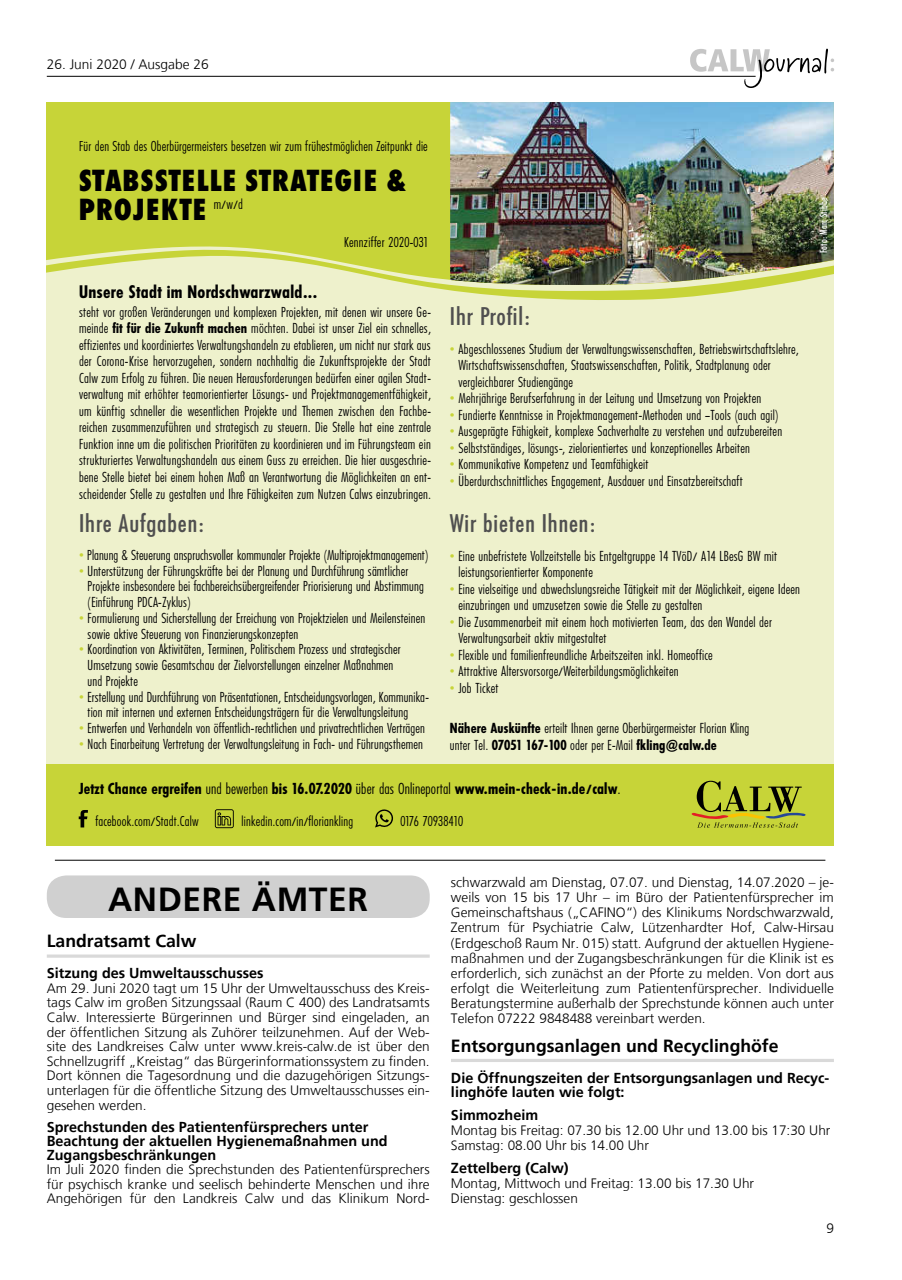
<style>
.page{position:relative;width:902px;height:1280px;background:#fff}
.page>*{position:absolute;margin:0;border:0;box-sizing:border-box;transform-origin:0 0}
.t1{font:700 33.6px "Frutiger";letter-spacing:.015em;color:#000}
.t2{font:800 30px/28.5px "Futura Condensed BQ";letter-spacing:.04em;color:#000}
.t3{font:500 25.5px "Futura Condensed BQ";letter-spacing:.03em;color:#4f4f4f}
.t4{font:700 18px "Futura Condensed BQ";letter-spacing:.02em;color:#000}
.t5{font:700 17.55px "Frutiger";color:#000}
.t6{font:700 15.75px "Futura Condensed BQ";letter-spacing:.01em;color:#000}
.t7{font:300 14.4px/16.5px "Futura Condensed BQ";letter-spacing:.015em;color:#000}
.t8{font:700 14.4px/13.8px "Frutiger";color:#000}
.t9{font:300 14.25px "Futura Condensed BQ";letter-spacing:.01em;color:#000}
.t10{font:300 13.65px/15.1px "Frutiger";color:#000;text-align:justify}
.t11{font:500 10.5px "Futura Condensed BQ";letter-spacing:.005em;color:#fff}
.s1{font-weight:700}
.s2{color:#c7d438}
.s3{font-weight:300}
</style>
<div class="page">
<svg style="left:690px;top:48px;width:144px;height:40px"></svg>
<hr style="left:47px;top:76px;width:708px;height:1px;background:#000">
<svg style="left:47px;top:954px;width:382px;height:4px;background:#e0e0e0"></svg>
<div style="left:47px;top:875px;width:382px;height:43px;background:#d0d0d0;border-radius:20px"></div>
<hr style="left:451px;top:1059px;width:382px;height:3px;background:#d9d9d9">
<div style="left:47px;top:153px;width:786px;height:668px;background:#eef1cc"></div>
<div style="left:47px;top:764px;width:786px;height:82px;background:#c7d438"></div>
<svg style="left:691px;top:781px;width:114px;height:47px"></svg>
<div style="left:47px;top:102px;width:403px;height:147px;background:#c7d438"></div>
<img style="left:450px;top:102px;width:383px;height:147px">
<svg style="left:79px;top:810px;width:9px;height:17px"></svg>
<svg style="left:375px;top:809px;width:18px;height:19px"></svg>
<img style="left:47px;top:249px;width:786px;height:51px">
<svg style="left:215px;top:809px;width:19px;height:19px"></svg>
<hr style="left:55px;top:860px;width:770px;height:1px;background:#000">
<p class="t10" style="left:47px;top:57px;width:163px">26. Juni 2020 / Ausgabe 26</p>
<p class="t9" style="left:79px;top:138px;width:350px">Für den Stab des Oberbürgermeisters besetzen wir zum frühestmöglichen Zeitpunkt die</p>
<h2 class="t2" style="left:79px;top:167px;width:328px">STABSSTELLE STRATEGIE &amp;<br>PROJEKTE</h2>
<p class="t9" style="left:214px;top:196px;width:31px">m/w/d</p>
<p class="t11" style="left:817px;top:253px;width:57px;rotate:-90deg">Foto: Marc Stibbe</p>
<p class="t9" style="left:344px;top:234px;width:86px">Kennziffer 2020-031</p>
<p class="t4" style="left:79px;top:281px;width:239px">Unsere Stadt im Nordschwarzwald...</p>
<p class="t7" style="left:79px;top:304px;width:353px;text-align:justify">steht vor großen Veränderungen und komplexen Projekten, mit denen wir unsere Ge&shy;meinde <span class="s1">fit für die Zukunft machen</span> möchten. Dabei ist unser Ziel ein schnelles, effizientes und koordiniertes Verwaltungshandeln zu etablieren, um nicht nur stark aus der Corona-Krise hervorzugehen, sondern nachhaltig die Zukunftsprojekte der Stadt Calw zum Erfolg zu führen. Die neuen Herausforderungen bedürfen einer agilen Stadt&shy;verwaltung mit erhöhter teamorientierter Lösungs- und Projektmanagementfähigkeit, um künftig schneller die wesentlichen Projekte und Themen zwischen den Fachbe&shy;reichen zusammenzuführen und strategisch zu steuern. Die Stelle hat eine zentrale Funktion inne um die politischen Prioritäten zu koordinieren und im Führungsteam ein strukturiertes Verwaltungshandeln aus einem Guss zu erreichen. Die hier ausgeschrie&shy;bene Stelle bietet bei einem hohen Maß an Verantwortung die Möglichkeiten an ent&shy;scheidender Stelle zu gestalten und Ihre Fähigkeiten zum Nutzen Calws einzubringen.</p>
<h3 class="t3" style="left:79px;top:509px;width:126px">Ihre Aufgaben:</h3>
<p class="t7" style="left:79px;top:547px;width:351px"><span class="s2">•</span> Planung &amp; Steuerung anspruchsvoller kommunaler Projekte (Multiprojektmanagement)</p>
<p class="t7" style="left:88px;top:563px;width:338px;line-height:15.8px;text-indent:-9px"><span class="s2">•</span> Unterstützung der Führungskräfte bei der Planung und Durchführung sämtlicher<br>Projekte insbesondere bei fachbereichsübergreifender Priorisierung und Abstimmung (Einführung PDCA-Zyklus)</p>
<p class="t7" style="left:88px;top:610px;width:339px;line-height:15.8px;text-indent:-9px"><span class="s2">•</span> Formulierung und Sicherstellung der Erreichung von Projektzielen und Meilensteinen sowie aktive Steuerung von Finanzierungskonzepten</p>
<p class="t7" style="left:88px;top:642px;width:314px;line-height:15.8px;text-indent:-9px"><span class="s2">•</span> Koordination von Aktivitäten, Terminen, Politischem Prozess und strategischer<br>Umsetzung sowie Gesamtschau der Zielvorstellungen einzelner Maßnahmen und Projekte</p>
<p class="t7" style="left:88px;top:689px;width:342px;line-height:15.8px;text-indent:-9px"><span class="s2">•</span> Erstellung und Durchführung von Präsentationen, Entscheidungsvorlagen, Kommunika&shy;tion mit internen und externen Entscheidungsträgern für die Verwaltungsleitung</p>
<p class="t7" style="left:79px;top:720px;width:347px"><span class="s2">•</span> Entwerfen und Verhandeln von öffentlich-rechtlichen und privatrechtlichen Verträgen</p>
<p class="t7" style="left:79px;top:736px;width:345px"><span class="s2">•</span> Nach Einarbeitung Vertretung der Verwaltungsleitung in Fach- und Führungsthemen</p>
<h3 class="t3" style="left:450px;top:302px;width:81px">Ihr Profil:</h3>
<p class="t7" style="left:458px;top:341px;width:341px;text-indent:-9px"><span class="s2">•</span> Abgeschlossenes Studium der Verwaltungswissenschaften, Betriebswirtschaftslehre,<br>Wirtschaftswissenschaften, Staatswissenschaften, Politik, Stadtplanung oder vergleichbarer Studiengänge</p>
<p class="t7" style="left:450px;top:390px;width:313px"><span class="s2">•</span> Mehrjährige Berufserfahrung in der Leitung und Umsetzung von Projekten</p>
<p class="t7" style="left:450px;top:407px;width:330px"><span class="s2">•</span> Fundierte Kenntnisse in Projektmanagement-Methoden und –Tools (auch agil)</p>
<p class="t7" style="left:450px;top:423px;width:333px"><span class="s2">•</span> Ausgeprägte Fähigkeit, komplexe Sachverhalte zu verstehen und aufzubereiten</p>
<p class="t7" style="left:450px;top:440px;width:301px"><span class="s2">•</span> Selbstständiges, lösungs-, zielorientiertes und konzeptionelles Arbeiten</p>
<p class="t7" style="left:450px;top:456px;width:200px"><span class="s2">•</span> Kommunikative Kompetenz und Teamfähigkeit</p>
<p class="t7" style="left:450px;top:473px;width:294px"><span class="s2">•</span> Überdurchschnittliches Engagement, Ausdauer und Einsatzbereitschaft</p>
<h3 class="t3" style="left:450px;top:509px;width:146px">Wir bieten Ihnen:</h3>
<p class="t7" style="left:458px;top:548px;width:320px;text-indent:-9px"><span class="s2">•</span> Eine unbefristete Vollzeitstelle bis Entgeltgruppe 14 TVöD/ A14 LBesG BW mit leistungsorientierter Komponente</p>
<p class="t7" style="left:458px;top:581px;width:343px;text-indent:-9px"><span class="s2">•</span> Eine vielseitige und abwechslungsreiche Tätigkeit mit der Möglichkeit, eigene Ideen einzubringen und umzusetzen sowie die Stelle zu gestalten</p>
<p class="t7" style="left:458px;top:614px;width:315px;text-indent:-9px"><span class="s2">•</span> Die Zusammenarbeit mit einem hoch motivierten Team, das den Wandel der<br>Verwaltungsarbeit aktiv mitgestaltet</p>
<p class="t7" style="left:450px;top:647px;width:264px"><span class="s2">•</span> Flexible und familienfreundliche Arbeitszeiten inkl. Homeoffice</p>
<p class="t7" style="left:450px;top:663px;width:230px"><span class="s2">•</span> Attraktive Altersvorsorge/Weiterbildungsmöglichkeiten</p>
<p class="t7" style="left:450px;top:680px;width:50px"><span class="s2">•</span> Job Ticket</p>
<p class="t7" style="left:450px;top:720px;width:301px"><span class="s1">Nähere Auskünfte</span> erteilt Ihnen gerne Oberbürgermeister Florian Kling unter Tel. <span class="s1">07051 167-100</span> oder per E-Mail <span class="s1">fkling@calw.de</span></p>
<p class="t6" style="left:79px;top:779px;width:543px">Jetzt Chance ergreifen <span class="s3">und bewerben</span> bis 16.07.2020 <span class="s3">über das Onlineportal</span> www.mein-check-in.de/calw<span class="s3">.</span></p>
<p class="t9" style="left:96px;top:813px;width:104px">facebook.com/Stadt.Calw</p>
<p class="t9" style="left:241px;top:813px;width:113px">linkedin.com/in/floriankling</p>
<p class="t9" style="left:400px;top:813px;width:64px">0176 70938410</p>
<h1 class="t1" style="left:108px;top:879px;width:261px">ANDERE ÄMTER</h1>
<p class="t5" style="left:47px;top:931px;width:151px">Landratsamt Calw</p>
<p class="t8" style="left:47px;top:966px;width:218px">Sitzung des Umweltausschusses</p>
<p class="t10" style="left:47px;top:981px;width:384px;line-height:14.5px">Am 29. Juni 2020 tagt um 15 Uhr der Umweltausschuss des Kreis&shy;tags Calw im großen Sitzungssaal (Raum C 400) des Landratsamts Calw. Interessierte Bürgerinnen und Bürger sind eingeladen, an der öffentlichen Sitzung als Zuhörer teilzunehmen. Auf der Web&shy;site des Landkreises Calw unter www.kreis-calw.de ist über den Schnellzugriff „Kreistag“ das Bürgerinformationssystem zu finden.<br>Dort können die Tagesordnung und die dazugehörigen Sitzungs&shy;unterlagen für die öffentliche Sitzung des Umweltausschusses ein&shy;gesehen werden.</p>
<p class="t8" style="left:47px;top:1120px;width:342px">Sprechstunden des Patientenfürsprechers unter<br>Beachtung der aktuellen Hygienemaßnahmen und<br>Zugangsbeschränkungen</p>
<p class="t10" style="left:47px;top:1162px;width:384px;line-height:14.5px">Im Juli 2020 finden die Sprechstunden des Patientenfürsprechers für psychisch kranke und seelisch behinderte Menschen und ihre Angehörigen für den Landkreis Calw und das Klinikum Nord-</p>
<p class="t10" style="left:451px;top:875px;width:384px">schwarzwald am Dienstag, 07.07. und Dienstag, 14.07.2020 – je&shy;weils von 15 bis 17 Uhr – im Büro der Patientenfürsprecher im Gemeinschaftshaus („CAFINO“) des Klinikums Nordschwarzwald, Zentrum für Psychiatrie Calw, Lützenhardter Hof, Calw-Hirsau (Erdgeschoß Raum Nr. 015) statt. Aufgrund der aktuellen Hygiene&shy;maßnahmen und der Zugangsbeschränkungen für die Klinik ist es erforderlich, sich zunächst an der Pforte zu melden. Von dort aus erfolgt die Weiterleitung zum Patientenfürsprecher. Individuelle Beratungstermine außerhalb der Sprechstunde können auch unter Telefon 07222 9848488 vereinbart werden.</p>
<p class="t5" style="left:451px;top:1035px;width:329px">Entsorgungsanlagen und Recyclinghöfe</p>
<p class="t8" style="left:451px;top:1071px;width:380px;line-height:14.2px">Die Öffnungszeiten der Entsorgungsanlagen und Recyc&shy;linghöfe lauten wie folgt:</p>
<p class="t8" style="left:451px;top:1108px;width:89px">Simmozheim</p>
<p class="t10" style="left:451px;top:1123px;width:381px">Montag bis Freitag: 07.30 bis 12.00 Uhr und 13.00 bis 17:30 Uhr<br>Samstag: 08.00 Uhr bis 14.00 Uhr</p>
<p class="t8" style="left:451px;top:1161px;width:119px">Zettelberg (Calw)</p>
<p class="t10" style="left:451px;top:1176px;width:304px">Montag, Mittwoch und Freitag: 13.00 bis 17.30 Uhr<br>Dienstag: geschlossen</p>
<p class="t10" style="left:826px;top:1220px;width:9px">9</p>
</div>
